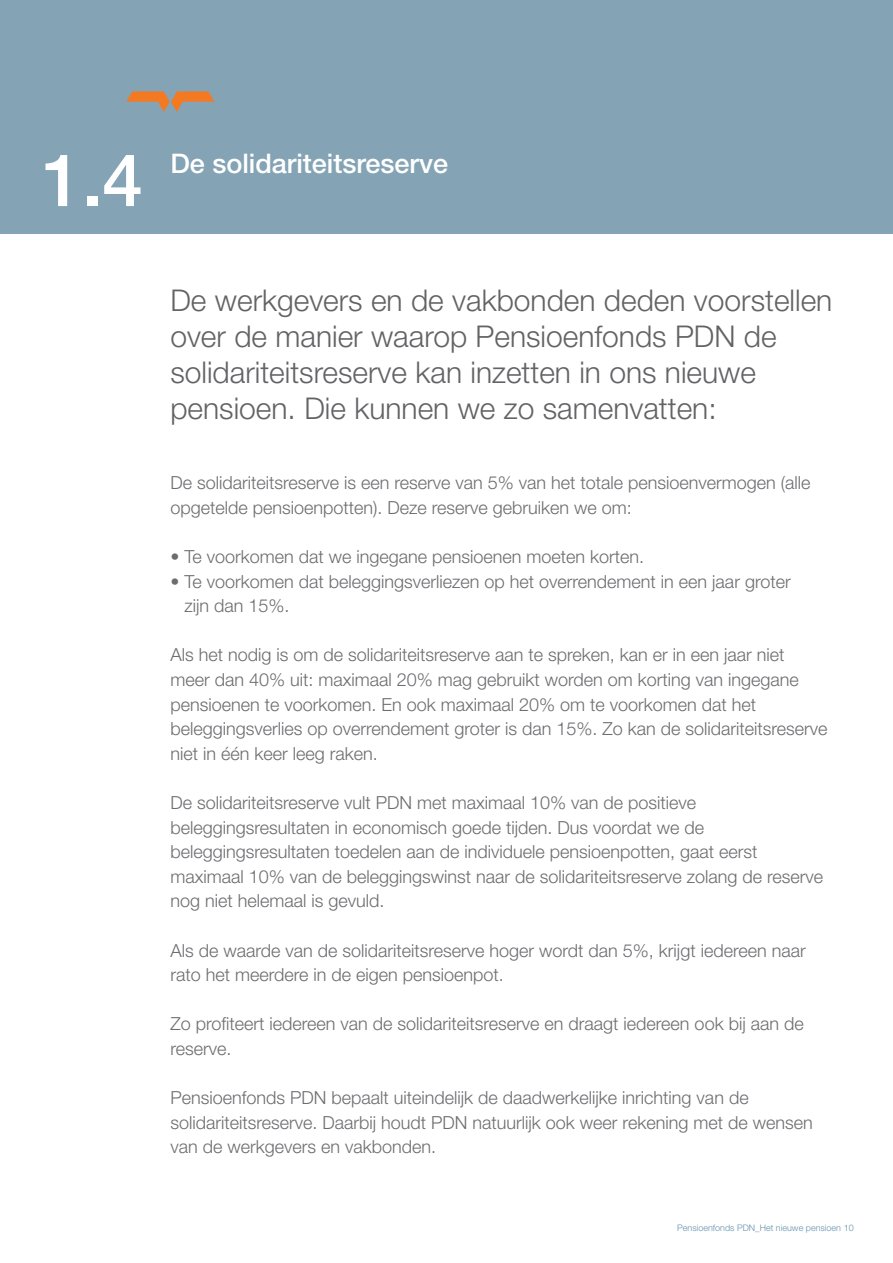
<style>
.page{position:relative;width:893px;height:1263px;background:#fff}
.page>*{position:absolute;margin:0;border:0;box-sizing:border-box;transform-origin:0 0}
.t1{font:500 72.9px "Helvetica Neue LT Pro";color:#fff}
.t2{font:300 30px/36px "Helvetica Neue LT Pro";color:#636366}
.t3{font:500 27px "Helvetica Neue LT Pro";color:#fff}
.t4{font:300 18px/24.6px "Helvetica Neue LT Pro";color:#6c6d70}
.t5{font:300 9px "Helvetica Neue LT Pro";color:#6591ae}
</style>
<div class="page">
<div style="left:0;top:0;width:893px;height:234px;background:#84a4b5"></div>
<svg style="left:126px;top:91px;width:88px;height:21px"></svg>
<p class="t1" style="left:42px;top:136px;width:103px">1.4</p>
<p class="t3" style="left:170px;top:147px;width:279px">De solidariteitsreserve</p>
<p class="t2" style="left:170px;top:281px;width:663px">De werkgevers en de vakbonden deden voorstellen over de manier waarop Pensioenfonds PDN de solidariteitsreserve kan inzetten in ons nieuwe pensioen. Die kunnen we zo samenvatten:</p>
<p class="t4" style="left:170px;top:470px;width:642px">De solidariteitsreserve is een reserve van 5% van het totale pensioenvermogen (alle opgetelde pensioenpotten). Deze reserve gebruiken we om:</p>
<p class="t4" style="left:170px;top:544px;width:475px">• Te voorkomen dat we ingegane pensioenen moeten korten.</p>
<p class="t4" style="left:184px;top:568px;width:608px;text-indent:-14px">• Te voorkomen dat beleggingsverliezen op het overrendement in een jaar groter zijn dan 15%.</p>
<p class="t4" style="left:170px;top:642px;width:659px">Als het nodig is om de solidariteitsreserve aan te spreken, kan er in een jaar niet meer dan 40% uit: maximaal 20% mag gebruikt worden om korting van ingegane pensioenen te voorkomen. En ook maximaal 20% om te voorkomen dat het beleggingsverlies op overrendement groter is dan 15%. Zo kan de solidariteitsreserve niet in één keer leeg raken.</p>
<p class="t4" style="left:170px;top:790px;width:654px">De solidariteitsreserve vult PDN met maximaal 10% van de positieve beleggingsresultaten in economisch goede tijden. Dus voordat we de beleggingsresultaten toedelen aan de individuele pensioenpotten, gaat eerst maximaal 10% van de beleggingswinst naar de solidariteitsreserve zolang de reserve nog niet helemaal is gevuld.</p>
<p class="t4" style="left:170px;top:937px;width:637px">Als de waarde van de solidariteitsreserve hoger wordt dan 5%, krijgt iedereen naar rato het meerdere in de eigen pensioenpot.</p>
<p class="t4" style="left:170px;top:1011px;width:635px">Zo profiteert iedereen van de solidariteitsreserve en draagt iedereen ook bij aan de reserve.</p>
<p class="t4" style="left:170px;top:1085px;width:644px">Pensioenfonds PDN bepaalt uiteindelijk de daadwerkelijke inrichting van de solidariteitsreserve. Daarbij houdt PDN natuurlijk ook weer rekening met de wensen van de werkgevers en vakbonden.</p>
<p class="t5" style="left:677px;top:1222px;width:178px">Pensioenfonds PDN_Het nieuwe pensioen 10</p>
</div>
